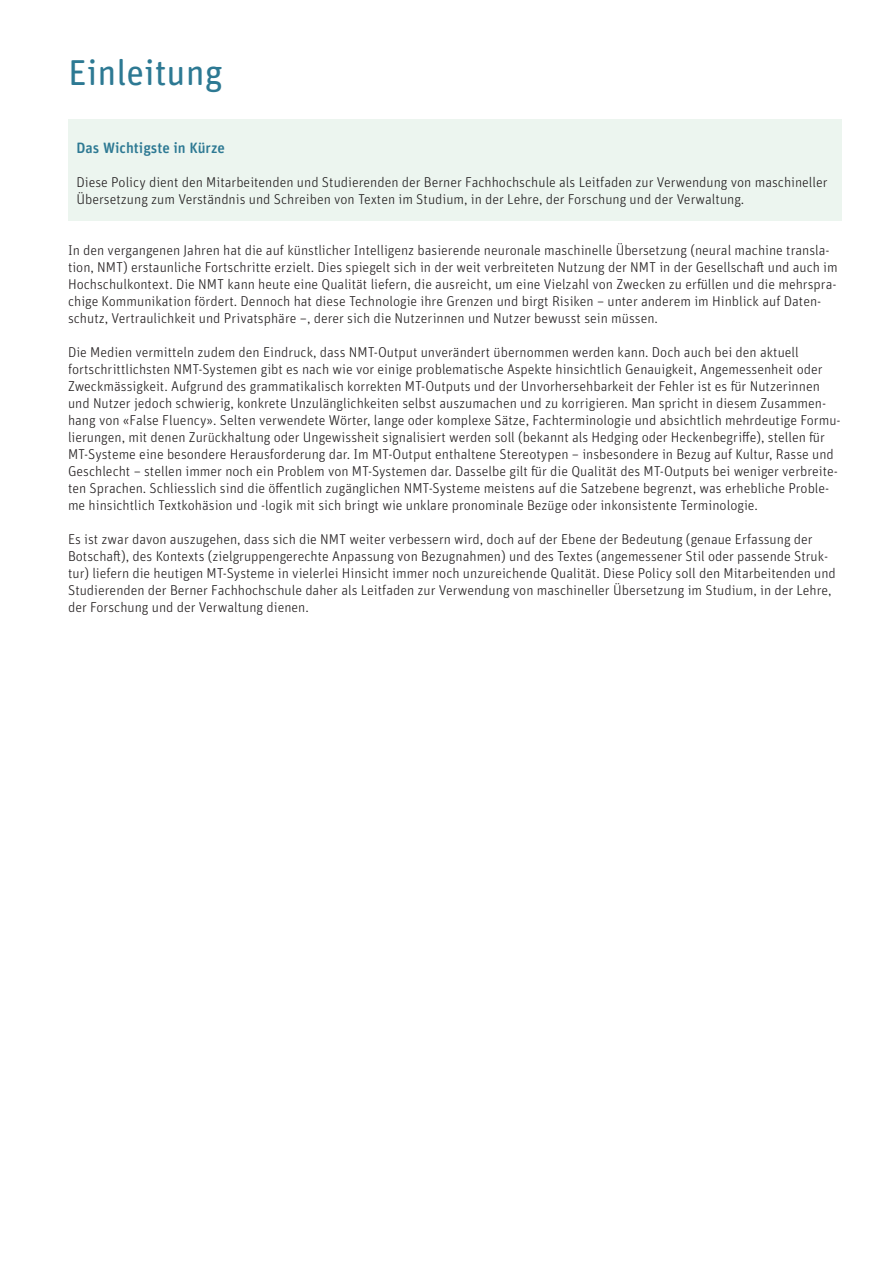
<style>
.page{position:relative;width:893px;height:1263px;background:#fff}
.page>*{position:absolute;margin:0;border:0;box-sizing:border-box;transform-origin:0 0}
.Haupttitel{font:36px "Unit Rounded Pro";color:#2d7993}
.Untertitel{font:500 15px "Unit Rounded Pro";color:#2d7993}
.t1{font:300 14.25px/17px "Unit Rounded Pro";color:#231f20}
</style>
<div class="page">
<div style="left:68px;top:119px;width:774px;height:102px;background:#ecf5ef"></div>
<p class="Haupttitel" style="left:68px;top:48px;width:156px">Einleitung</p>
<p class="Untertitel" style="left:77px;top:137px;width:150px">Das Wichtigste in Kürze</p>
<p class="t1" style="left:77px;top:173px;width:753px">Diese Policy dient den Mitarbeitenden und Studierenden der Berner Fachhochschule als Leitfaden zur Verwendung von maschineller<br>Übersetzung zum Verständnis und Schreiben von Texten im Studium, in der Lehre, der Forschung und der Verwaltung.</p>
<p class="t1" style="left:68px;top:241px;width:771px">In den vergangenen Jahren hat die auf künstlicher Intelligenz basierende neuronale maschinelle Übersetzung (neural machine transla&shy;tion, NMT) erstaunliche Fortschritte erzielt. Dies spiegelt sich in der weit verbreiteten Nutzung der NMT in der Gesellschaft und auch im Hochschulkontext. Die NMT kann heute eine Qualität liefern, die ausreicht, um eine Vielzahl von Zwecken zu erfüllen und die mehrspra&shy;chige Kommunikation fördert. Dennoch hat diese Technologie ihre Grenzen und birgt Risiken – unter anderem im Hinblick auf Daten&shy;schutz, Vertraulichkeit und Privatsphäre –, derer sich die Nutzerinnen und Nutzer bewusst sein müssen.</p>
<p class="t1" style="left:68px;top:343px;width:774px">Die Medien vermitteln zudem den Eindruck, dass NMT-Output unverändert übernommen werden kann. Doch auch bei den aktuell fortschrittlichsten NMT-Systemen gibt es nach wie vor einige problematische Aspekte hinsichtlich Genauigkeit, Angemessenheit oder Zweckmässigkeit. Aufgrund des grammatikalisch korrekten MT-Outputs und der Unvorhersehbarkeit der Fehler ist es für Nutzerinnen und Nutzer jedoch schwierig, konkrete Unzulänglichkeiten selbst auszumachen und zu korrigieren. Man spricht in diesem Zusammen&shy;hang von «False Fluency». Selten verwendete Wörter, lange oder komplexe Sätze, Fachterminologie und absichtlich mehrdeutige Formu&shy;lierungen, mit denen Zurückhaltung oder Ungewissheit signalisiert werden soll (bekannt als Hedging oder Heckenbegriffe), stellen für MT-Systeme eine besondere Herausforderung dar. Im MT-Output enthaltene Stereotypen – insbesondere in Bezug auf Kultur, Rasse und Geschlecht – stellen immer noch ein Problem von MT-Systemen dar. Dasselbe gilt für die Qualität des MT-Outputs bei weniger verbreite&shy;ten Sprachen. Schliesslich sind die öffentlich zugänglichen NMT-Systeme meistens auf die Satzebene begrenzt, was erhebliche Proble&shy;me hinsichtlich Textkohäsion und -logik mit sich bringt wie unklare pronominale Bezüge oder inkonsistente Terminologie.</p>
<p class="t1" style="left:68px;top:531px;width:769px">Es ist zwar davon auszugehen, dass sich die NMT weiter verbessern wird, doch auf der Ebene der Bedeutung (genaue Erfassung der Botschaft), des Kontexts (zielgruppengerechte Anpassung von Bezugnahmen) und des Textes (angemessener Stil oder passende Struk&shy;tur) liefern die heutigen MT-Systeme in vielerlei Hinsicht immer noch unzureichende Qualität. Diese Policy soll den Mitarbeitenden und Studierenden der Berner Fachhochschule daher als Leitfaden zur Verwendung von maschineller Übersetzung im Studium, in der Lehre, der Forschung und der Verwaltung dienen.</p>
</div>
